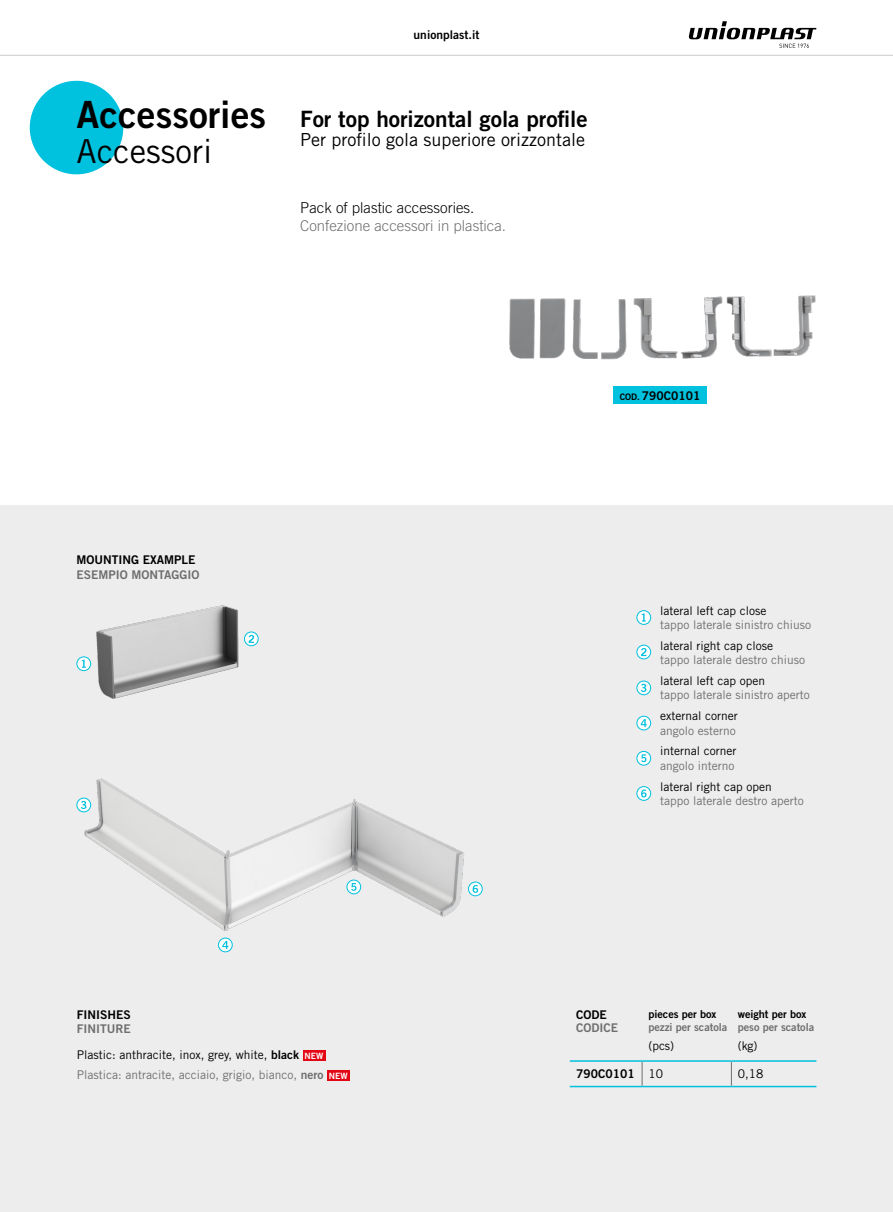
<style>
.page{position:relative;width:893px;height:1212px;background:#fff}
.page>*{position:absolute;margin:0;border:0;box-sizing:border-box;transform-origin:0 0}
.t1{font:37.5px "Trade Gothic LT Std Bd 2";color:#000}
.t2{font:33px "Trade Gothic LT Std";color:#000}
.t3{font:22.5px "Trade Gothic LT Std Bd 2";color:#000}
.t4{font:18px "Trade Gothic LT Std";color:#000}
.t5{font:300 15px "Trade Gothic LT Std";color:#706f6f}
.t6{font:300 15px "Trade Gothic LT Std";color:#000}
.t7{font:12px/20px "Trade Gothic LT Std";color:#706f6f}
.t8{font:12px "Trade Gothic LT Std";color:#000}
.t9{font:12px "Trade Gothic LT Std Bd 2";color:#000}
.t10{font:12px "Trade Gothic LT Std Bd 2";color:#706f6f}
.t11{font:10.95px "Trade Gothic LT Std Bd 2";letter-spacing:-.005em;color:#706f6f}
.t12{font:10.95px "Trade Gothic LT Std Bd 2";letter-spacing:-.005em;color:#000}
.s1{font-size:9px}
.s2{color:#000}
.s3{font-family:"Trade Gothic LT Std Bd 2";color:#000}
.s4{font-family:"Trade Gothic LT Std Bd 2";font-size:8.7px;color:#fff}
.s5{font-family:"Trade Gothic LT Std Bd 2"}
.s6{font-family:"Trade Gothic LT Std"}
</style>
<div class="page">
<div style="left:0;top:505px;width:893px;height:707px;background:#ededed"></div>
<img style="left:94px;top:599px;width:163px;height:103px">
<img style="left:77px;top:772px;width:406px;height:170px">
<img style="left:509px;top:295px;width:307px;height:65px">
<hr style="left:570px;top:1060px;width:72px;height:2px;background:#00c1de">
<hr style="left:642px;top:1060px;width:89px;height:2px;background:#00c1de">
<hr style="left:731px;top:1060px;width:85px;height:2px;background:#00c1de">
<svg style="left:642px;top:1062px;width:1px;height:24px"></svg>
<svg style="left:731px;top:1062px;width:1px;height:24px"></svg>
<hr style="left:570px;top:1086px;width:72px;height:1px;background:#00c1de">
<hr style="left:642px;top:1086px;width:89px;height:1px;background:#00c1de">
<hr style="left:731px;top:1086px;width:85px;height:1px;background:#00c1de">
<div style="left:303px;top:1050px;width:22px;height:11px;background:#e30613"></div>
<div style="left:327px;top:1070px;width:22px;height:11px;background:#e30613"></div>
<div style="left:613px;top:387px;width:94px;height:17px;background:#00c1de"></div>
<div style="left:30px;top:81px;width:93px;height:93px;background:#00c1de;border-radius:50%"></div>
<svg style="left:77px;top:657px;width:14px;height:14px"></svg>
<div style="left:77px;top:656px;width:14px;height:15px;border:1px solid #00c1de;border-radius:50%"></div>
<svg style="left:82px;top:660px;width:4px;height:8px"></svg>
<svg style="left:244px;top:632px;width:14px;height:14px"></svg>
<div style="left:244px;top:632px;width:15px;height:14px;border:1px solid #00c1de;border-radius:50%"></div>
<svg style="left:249px;top:635px;width:5px;height:8px"></svg>
<svg style="left:77px;top:798px;width:14px;height:14px"></svg>
<div style="left:77px;top:798px;width:14px;height:14px;border:1px solid #00c1de;border-radius:50%"></div>
<svg style="left:81px;top:801px;width:5px;height:8px"></svg>
<svg style="left:218px;top:938px;width:14px;height:14px"></svg>
<div style="left:218px;top:938px;width:15px;height:14px;border:1px solid #00c1de;border-radius:50%"></div>
<svg style="left:222px;top:941px;width:6px;height:8px"></svg>
<div style="left:347px;top:880px;width:14px;height:14px;background:#fff;border-radius:50%"></div>
<div style="left:347px;top:880px;width:14px;height:14px;border:1px solid #00c1de;border-radius:50%"></div>
<svg style="left:351px;top:883px;width:5px;height:8px"></svg>
<svg style="left:468px;top:882px;width:14px;height:14px"></svg>
<div style="left:468px;top:882px;width:15px;height:14px;border:1px solid #00c1de;border-radius:50%"></div>
<svg style="left:473px;top:885px;width:5px;height:8px"></svg>
<svg style="left:637px;top:611px;width:14px;height:13px"></svg>
<div style="left:636px;top:610px;width:15px;height:15px;border:1px solid #00c1de;border-radius:50%"></div>
<svg style="left:642px;top:613px;width:4px;height:8px"></svg>
<svg style="left:637px;top:645px;width:14px;height:14px"></svg>
<div style="left:636px;top:645px;width:15px;height:14px;border:1px solid #00c1de;border-radius:50%"></div>
<svg style="left:641px;top:648px;width:5px;height:8px"></svg>
<svg style="left:637px;top:681px;width:14px;height:14px"></svg>
<div style="left:636px;top:681px;width:15px;height:14px;border:1px solid #00c1de;border-radius:50%"></div>
<svg style="left:641px;top:684px;width:5px;height:8px"></svg>
<svg style="left:637px;top:716px;width:14px;height:14px"></svg>
<div style="left:636px;top:716px;width:15px;height:14px;border:1px solid #00c1de;border-radius:50%"></div>
<svg style="left:641px;top:719px;width:6px;height:8px"></svg>
<svg style="left:637px;top:751px;width:14px;height:14px"></svg>
<div style="left:636px;top:751px;width:15px;height:14px;border:1px solid #00c1de;border-radius:50%"></div>
<svg style="left:641px;top:754px;width:5px;height:8px"></svg>
<svg style="left:637px;top:786px;width:14px;height:14px"></svg>
<div style="left:636px;top:786px;width:15px;height:15px;border:1px solid #00c1de;border-radius:50%"></div>
<svg style="left:641px;top:789px;width:5px;height:8px"></svg>
<svg style="left:688px;top:21px;width:128px;height:27px"></svg>
<hr style="left:0;top:55px;width:893px;height:1px;background:#9d9d9c">
<h1 class="t1" style="left:77px;top:91px;width:191px">Accessories</h1>
<h2 class="t2" style="left:77px;top:131px;width:137px">Accessori</h2>
<p class="t9" style="left:414px;top:28px;width:67px">unionplast.it</p>
<h3 class="t3" style="left:300px;top:105px;width:289px">For top horizontal gola profile</h3>
<h3 class="t4" style="left:300px;top:129px;width:286px">Per profilo gola superiore orizzontale</h3>
<p class="t6" style="left:300px;top:199px;width:176px">Pack of plastic accessories.</p>
<p class="t5" style="left:300px;top:217px;width:207px">Confezione accessori in plastica.</p>
<p class="t9" style="left:77px;top:552px;width:120px">MOUNTING EXAMPLE</p>
<p class="t10" style="left:77px;top:567px;width:124px">ESEMPIO MONTAGGIO</p>
<p class="t9" style="left:620px;top:388px;width:82px"><span class="s1">COD.</span> 790C0101</p>
<p class="t8" style="left:660px;top:603px;width:108px">lateral left cap close</p>
<p class="t7" style="left:660px;top:615px;width:152px">tappo laterale sinistro chiuso</p>
<p class="t8" style="left:660px;top:638px;width:114px">lateral right cap close</p>
<p class="t7" style="left:660px;top:650px;width:146px">tappo laterale destro chiuso</p>
<p class="t8" style="left:660px;top:673px;width:106px">lateral left cap open</p>
<p class="t7" style="left:660px;top:685px;width:151px">tappo laterale sinistro aperto</p>
<p class="t8" style="left:660px;top:709px;width:79px">external corner</p>
<p class="t7" style="left:660px;top:720px;width:77px">angolo esterno</p>
<p class="t8" style="left:660px;top:744px;width:78px">internal corner</p>
<p class="t7" style="left:660px;top:755px;width:76px">angolo interno</p>
<p class="t8" style="left:660px;top:779px;width:113px">lateral right cap open</p>
<p class="t7" style="left:660px;top:790px;width:145px">tappo laterale destro aperto</p>
<p class="t9" style="left:77px;top:1007px;width:55px">FINISHES</p>
<p class="t10" style="left:77px;top:1021px;width:55px">FINITURE</p>
<p class="t7" style="left:77px;top:1044px;width:272px"><span class="s2">Plastic: anthracite, inox, grey, white,</span> <span class="s3">black</span> <span class="s4">NEW<br></span>Plastica: antracite, acciaio, grigio, bianco, <span class="s5">nero</span> <span class="s4">NEW</span></p>
<p class="t9" style="left:576px;top:1007px;width:32px">CODE</p>
<p class="t10" style="left:576px;top:1020px;width:43px">CODICE</p>
<p class="t12" style="left:648px;top:1007px;width:70px">pieces per box</p>
<p class="t11" style="left:648px;top:1021px;width:80px">pezzi per scatola</p>
<p class="t8" style="left:648px;top:1038px;width:27px">(pcs)</p>
<p class="t12" style="left:738px;top:1007px;width:70px">weight per box</p>
<p class="t11" style="left:738px;top:1021px;width:78px">peso per scatola</p>
<p class="t8" style="left:738px;top:1038px;width:21px">(kg)</p>
<p class="t9" style="left:576px;top:1066px;width:88px">790C0101 <span class="s6">10</span></p>
<p class="t8" style="left:738px;top:1066px;width:27px">0,18</p>
</div>
